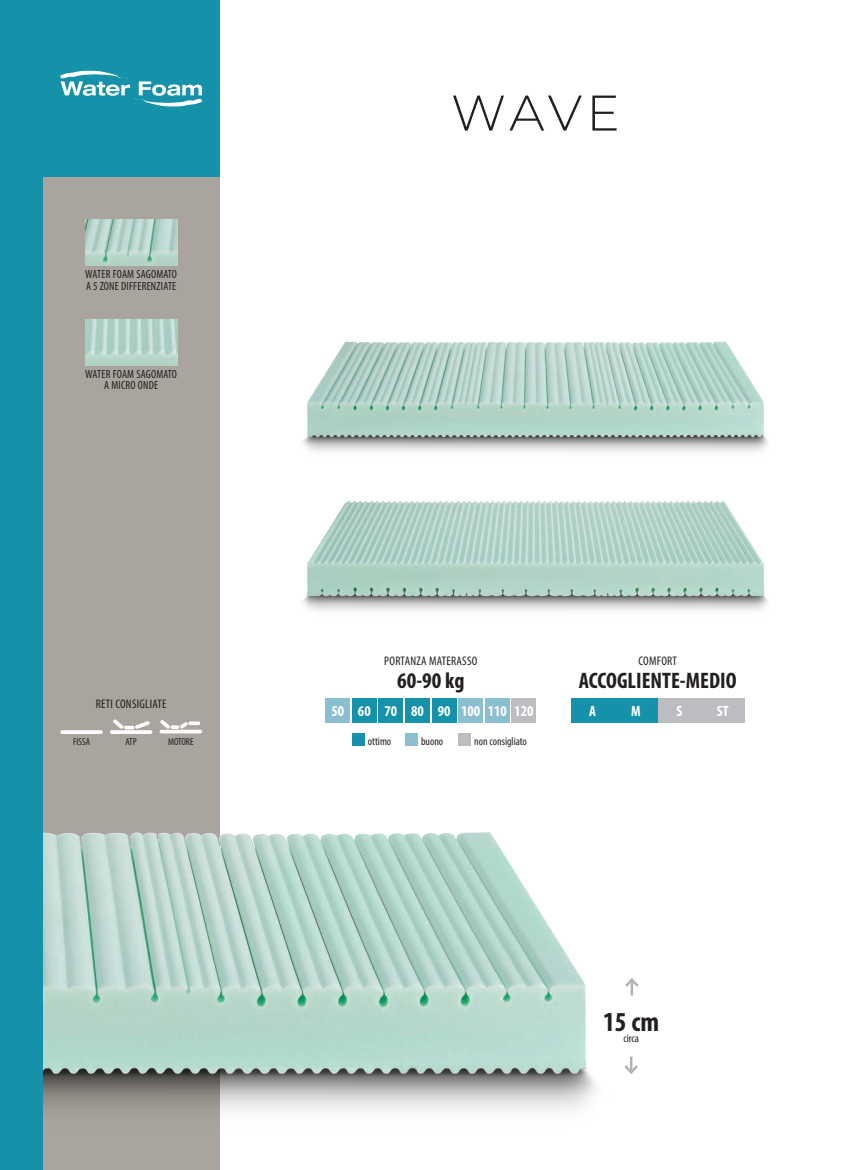
<style>
.page{position:relative;width:851px;height:1170px;background:#fff}
.page>*{position:absolute;margin:0;border:0;box-sizing:border-box;transform-origin:0 0}
.t1{font:300 50px "Montserrat";color:#231f20}
.t2{font:700 condensed 27.5px "Myriad Pro";color:#231f20}
.t3{font:700 condensed 22.5px "Myriad Pro";color:#231f20}
.t4{font:700 condensed 15px "Myriad Pro";color:#fff}
.t5{font:condensed 12.5px "Myriad Pro";letter-spacing:.02em;color:#231f20}
.t6{font:condensed 11.88px/11.2px "Myriad Pro";letter-spacing:.02em;color:#231f20;text-align:center}
.t7{font:condensed 11.25px "Myriad Pro";color:#231f20}
.t8{font:condensed 10px "Myriad Pro";color:#231f20}
</style>
<div class="page">
<div style="left:0;top:0;width:220px;height:1169px;background:#a9a49d"></div>
<img style="left:303px;top:501px;width:465px;height:110px">
<img style="left:303px;top:341px;width:465px;height:111px">
<img style="left:43px;top:735px;width:554px;height:376px">
<img style="left:85px;top:220px;width:92px;height:46px">
<img style="left:85px;top:319px;width:92px;height:46px">
<div style="left:352px;top:733px;width:12px;height:12px;background:#1591aa"></div>
<div style="left:405px;top:733px;width:12px;height:12px;background:#8abfd0"></div>
<div style="left:458px;top:733px;width:12px;height:12px;background:#bcbdc0"></div>
<svg style="left:624px;top:1056px;width:14px;height:18px"></svg>
<svg style="left:62px;top:730px;width:39px;height:4px"></svg>
<hr style="left:161px;top:729px;width:39px;height:4px;background:#fff">
<hr style="left:112px;top:730px;width:38px;height:4px;background:#fff">
<svg style="left:110px;top:719px;width:88px;height:13px"></svg>
<hr style="left:630px;top:979px;width:3px;height:16px;background:#b2b3b7">
<svg style="left:625px;top:978px;width:14px;height:11px"></svg>
<div style="left:378px;top:698px;width:25px;height:25px;background:#1591aa"></div>
<div style="left:405px;top:698px;width:25px;height:25px;background:#1591aa"></div>
<div style="left:431px;top:698px;width:25px;height:25px;background:#1591aa"></div>
<div style="left:485px;top:698px;width:24px;height:25px;background:#8abfd0"></div>
<div style="left:511px;top:698px;width:25px;height:25px;background:#bcbdc0"></div>
<div style="left:458px;top:698px;width:25px;height:25px;background:#8abfd0"></div>
<div style="left:325px;top:698px;width:25px;height:25px;background:#8abfd0"></div>
<div style="left:352px;top:698px;width:24px;height:25px;background:#1591aa"></div>
<div style="left:570px;top:698px;width:174px;height:25px;background:#bcbdc0"></div>
<div style="left:570px;top:698px;width:87px;height:25px;background:#1591aa"></div>
<div style="left:43px;top:0;width:177px;height:177px;background:#1591aa"></div>
<svg style="left:60px;top:71px;width:142px;height:35px"></svg>
<div style="left:0;top:0;width:43px;height:1169px;background:#1591aa"></div>
<p class="t6" style="left:85px;top:269px;width:93px;text-align:left">WATER FOAM SAGOMATO<br>A 5 ZONE DIFFERENZIATE</p>
<p class="t6" style="left:85px;top:368px;width:93px">WATER FOAM SAGOMATO<br>A MICRO ONDE</p>
<p class="t5" style="left:96px;top:696px;width:72px">RETI CONSIGLIATE</p>
<p class="t8" style="left:73px;top:735px;width:19px">FISSA</p>
<p class="t8" style="left:125px;top:735px;width:13px">ATP</p>
<p class="t8" style="left:168px;top:735px;width:27px">MOTORE</p>
<h1 class="t1" style="left:451px;top:79px;width:170px">WAVE</h1>
<p class="t5" style="left:384px;top:653px;width:94px">PORTANZA MATERASSO</p>
<h3 class="t3" style="left:397px;top:666px;width:69px">60-90 kg</h3>
<p class="t5" style="left:638px;top:653px;width:40px">COMFORT</p>
<h3 class="t3" style="left:579px;top:666px;width:159px">ACCOGLIENTE-MEDIO</h3>
<p class="t4" style="left:461px;top:702px;width:21px">100</p>
<p class="t4" style="left:514px;top:702px;width:21px">120</p>
<p class="t4" style="left:589px;top:702px;width:8px">A</p>
<p class="t4" style="left:631px;top:702px;width:11px">M</p>
<p class="t4" style="left:676px;top:702px;width:7px">S</p>
<p class="t4" style="left:716px;top:702px;width:13px">ST</p>
<p class="t4" style="left:331px;top:702px;width:14px">50</p>
<p class="t4" style="left:411px;top:702px;width:14px">80</p>
<p class="t4" style="left:358px;top:702px;width:41px">60 70</p>
<p class="t4" style="left:437px;top:702px;width:14px">90</p>
<p class="t4" style="left:487px;top:702px;width:21px">110</p>
<p class="t7" style="left:368px;top:734px;width:25px">ottimo</p>
<p class="t7" style="left:421px;top:734px;width:24px">buono</p>
<p class="t7" style="left:474px;top:734px;width:54px">non consigliato</p>
<h2 class="t2" style="left:603px;top:1004px;width:57px">15 cm</h2>
<p class="t7" style="left:623px;top:1031px;width:17px">circa</p>
</div>
